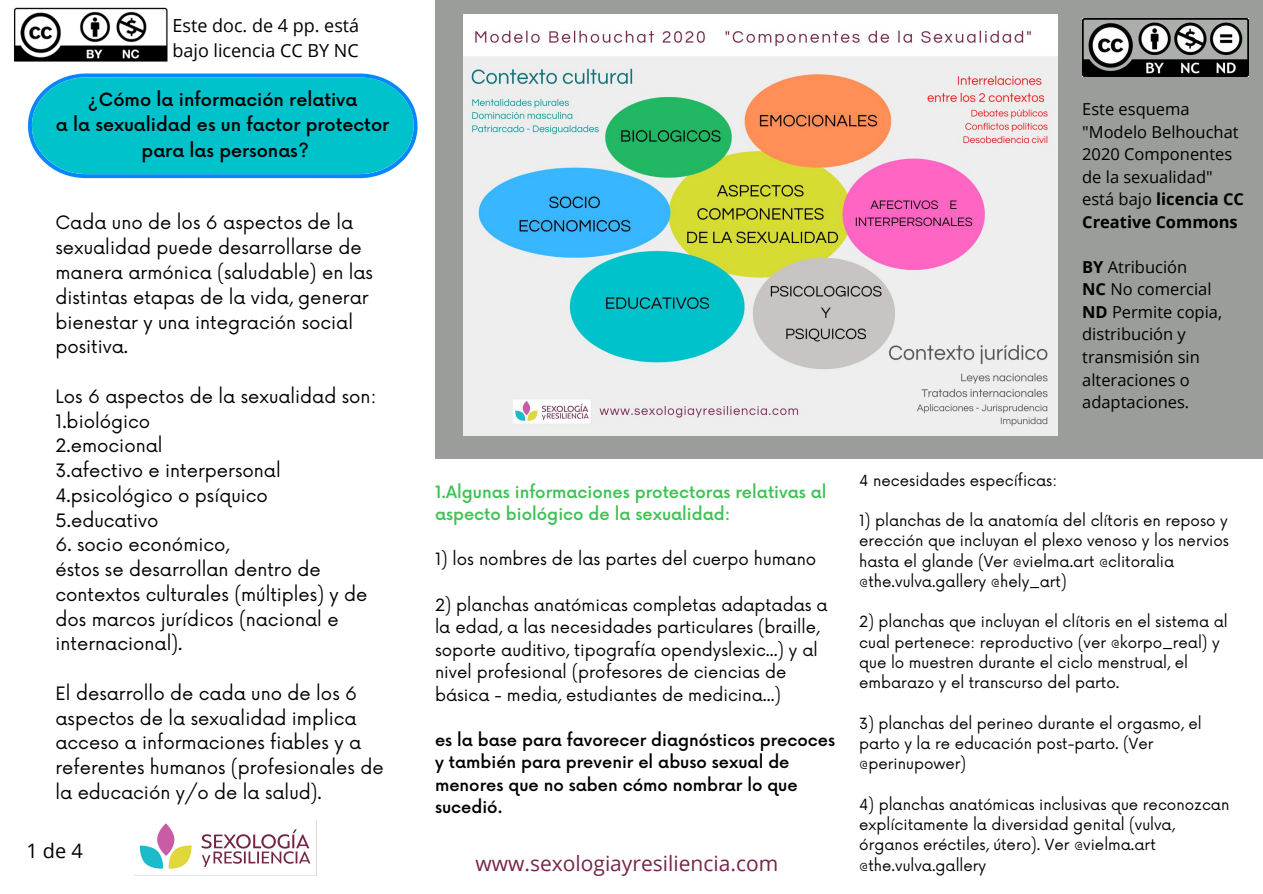
<style>
.page{position:relative;width:1263px;height:894px;background:#fff}
.page>*{position:absolute;margin:0;border:0;box-sizing:border-box;transform-origin:0 0}
.t1{font:21px "Open Sans";color:#77254a}
.t2{font:19.95px "Open Sans";color:#000}
.t3{font:18px/24.8px "Now";color:#000}
.t4{font:18px/24.8px "Open Sans";color:#000}
.t5{font:500 17.7px/25.8px "Now";color:#000;text-align:center}
.t6{font:16.5px/22.5px "Now";color:#000}
.t7{font:16.5px/22.5px "Open Sans";color:#000}
.t8{font:500 16.5px/22.5px "Now";color:#000}
.t9{font:500 16.5px/22.5px "Now";color:#3dc253}
.t10{font:15px/20.2px "Now";color:#000}
.s1{font-weight:700}
</style>
<div class="page">
<svg style="left:27px;top:73px;width:391px;height:105px;background:#11c1d1"></svg>
<img style="left:14px;top:7px;width:193px;height:83px">
<img style="left:139px;top:823px;width:172px;height:46px">
<div style="left:435px;top:0;width:828px;height:458px;background:#9b9d9a"></div>
<img style="left:463px;top:14px;width:594px;height:421px">
<img style="left:1082px;top:18px;width:167px;height:59px">
<p class="t4" style="left:172px;top:12px;width:188px">Este doc. de 4 pp. está bajo licencia CC BY NC</p>
<p class="t5" style="left:56px;top:87px;width:335px">¿Cómo la información relativa<br>a la sexualidad es un factor protector para las personas?</p>
<p class="t3" style="left:55px;top:211px;width:319px">Cada uno de los 6 aspectos de la sexualidad puede desarrollarse de manera armónica (saludable) en las distintas etapas de la vida, generar bienestar y una integración social positiva.</p>
<p class="t3" style="left:55px;top:385px;width:322px">Los 6 aspectos de la sexualidad son:<br>1.biológico<br>2.emocional<br>3.afectivo e interpersonal<br>4.psicológico o psíquico<br>5.educativo</p>
<p class="t3" style="left:55px;top:533px;width:313px">6. socio económico,<br>éstos se desarrollan dentro de contextos culturales (múltiples) y de dos marcos jurídicos (nacional e internacional).</p>
<p class="t3" style="left:55px;top:681px;width:330px">El desarrollo de cada uno de los 6 aspectos de la sexualidad implica acceso a informaciones fiables y a referentes humanos (profesionales de la educación y/o de la salud).</p>
<h2 class="t2" style="left:26px;top:835px;width:58px">1de4</h2>
<p class="t9" style="left:435px;top:481px;width:393px">1.Algunas informaciones protectoras relativas al aspecto biológico de la sexualidad:</p>
<p class="t6" style="left:435px;top:549px;width:383px">1) los nombres de las partes del cuerpo humano</p>
<p class="t6" style="left:435px;top:594px;width:394px">2) planchas anatómicas completas adaptadas a la edad, a las necesidades particulares (braille, soporte auditivo, tipografía opendyslexic...) y al nivel profesional (profesores de ciencias de básica - media, estudiantes de medicina...)</p>
<p class="t8" style="left:435px;top:729px;width:402px">es la base para favorecer diagnósticos precoces y también para prevenir el abuso sexual de menores que no saben cómo nombrar lo que sucedió.</p>
<h1 class="t1" style="left:475px;top:848px;width:304px">www.sexologiayresiliencia.com</h1>
<p class="t7" style="left:1082px;top:98px;width:163px">Este esquema "Modelo Belhouchat<br>2020 Componentes de la sexualidad" está bajo <span class="s1">licencia CC<br>Creative Commons</span></p>
<p class="t7" style="left:1082px;top:255px;width:141px"><span class="s1">BY</span> Atribución<br><span class="s1">NC</span> No comercial<br><span class="s1">ND</span> Permite copia, distribución y transmisión sin alteraciones o adaptaciones.</p>
<p class="t10" style="left:859px;top:470px;width:199px">4 necesidades específicas:</p>
<p class="t10" style="left:859px;top:511px;width:371px">1) planchas de la anatomía del clítoris en reposo y erección que incluyan el plexo venoso y los nervios hasta el glande (Ver @vielma.art @clitoralia @the.vulva.gallery @hely_art)</p>
<p class="t10" style="left:859px;top:612px;width:370px">2) planchas que incluyan el clítoris en el sistema al cual pertenece: reproductivo (ver @korpo_real) y que lo muestren durante el ciclo menstrual, el embarazo y el transcurso del parto.</p>
<p class="t10" style="left:859px;top:713px;width:344px">3) planchas del perineo durante el orgasmo, el parto y la re educación post-parto. (Ver @perinupower)</p>
<p class="t10" style="left:859px;top:794px;width:372px">4) planchas anatómicas inclusivas que reconozcan explícitamente la diversidad genital (vulva, órganos eréctiles, útero). Ver @vielma.art @the.vulva.gallery</p>
</div>
